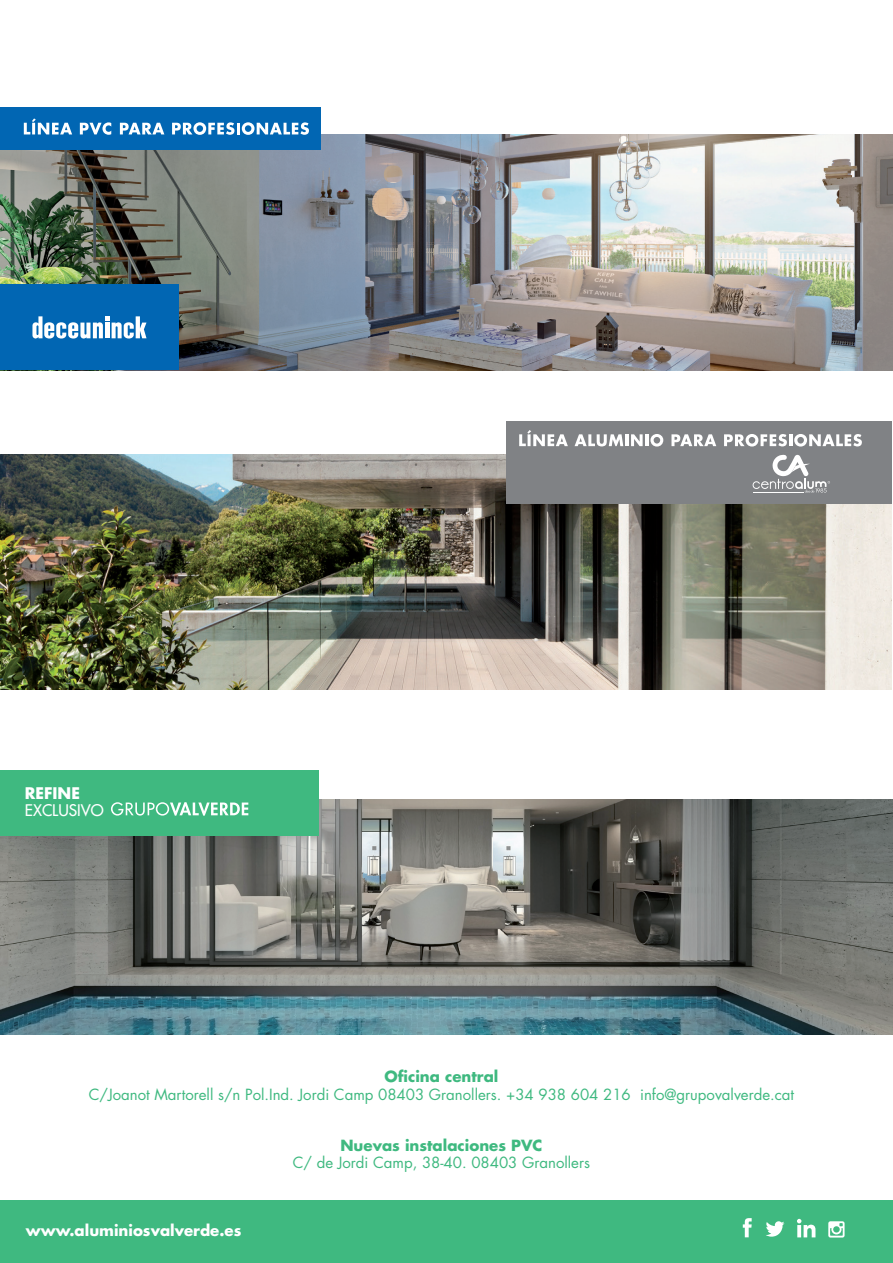
<style>
.page{position:relative;width:893px;height:1263px;background:#fff}
.page>*{position:absolute;margin:0;border:0;box-sizing:border-box;transform-origin:0 0}
.t1{font:15.6px "Futura LT";color:#fff}
.t2{font:700 15.6px "Futura LT";color:#fff}
.t3{font:15px "Futura LT";color:#3fb980}
.t4{font:700 15px "Futura LT";color:#3fb980}
.t5{font:700 15px "Futura LT";color:#fff}
</style>
<div class="page">
<img style="left:0;top:799px;width:893px;height:236px">
<img style="left:1px;top:135px;width:891px;height:235px">
<div style="left:0;top:1200px;width:893px;height:63px;background:#3fb980"></div>
<div style="left:0;top:770px;width:318px;height:65px;background:#3fb980"></div>
<img style="left:1px;top:454px;width:891px;height:236px">
<div style="left:0;top:107px;width:320px;height:42px;background:#0166b3"></div>
<div style="left:506px;top:421px;width:386px;height:82px;background:#808285"></div>
<svg style="left:24px;top:118px;width:48px;height:16px"></svg>
<svg style="left:80px;top:122px;width:31px;height:13px"></svg>
<svg style="left:120px;top:123px;width:44px;height:11px"></svg>
<svg style="left:172px;top:122px;width:137px;height:13px"></svg>
<svg style="left:519px;top:430px;width:49px;height:16px"></svg>
<svg style="left:575px;top:434px;width:88px;height:12px"></svg>
<svg style="left:671px;top:434px;width:45px;height:12px"></svg>
<svg style="left:724px;top:434px;width:138px;height:12px"></svg>
<svg style="left:753px;top:455px;width:77px;height:38px"></svg>
<hr style="left:753px;top:492px;width:51px;height:1px;background:#fff">
<svg style="left:828px;top:1221px;width:17px;height:16px"></svg>
<svg style="left:766px;top:1221px;width:18px;height:16px"></svg>
<svg style="left:797px;top:1219px;width:18px;height:18px"></svg>
<svg style="left:743px;top:1218px;width:9px;height:19px"></svg>
<svg style="left:111px;top:802px;width:137px;height:14px"></svg>
<div style="left:0;top:284px;width:179px;height:86px;background:#0166b3"></div>
<svg style="left:32px;top:316px;width:115px;height:23px"></svg>
<p class="t2" style="left:25px;top:783px;width:57px">REFINE</p>
<p class="t1" style="left:25px;top:800px;width:80px">EXCLUSIVO</p>
<p class="t4" style="left:384px;top:1067px;width:115px">Oficina central</p>
<p class="t3" style="left:89px;top:1084px;width:707px">C/Joanot Martorell s/n Pol.Ind. Jordi Camp 08403 Granollers. +34 938 604 216 info@grupovalverde.cat</p>
<p class="t5" style="left:26px;top:1220px;width:217px">www.aluminiosvalverde.es</p>
<p class="t4" style="left:340px;top:1135px;width:204px">Nuevas instalaciones PVC</p>
<p class="t3" style="left:293px;top:1153px;width:299px">C/ de Jordi Camp, 38-40. 08403 Granollers</p>
</div>
